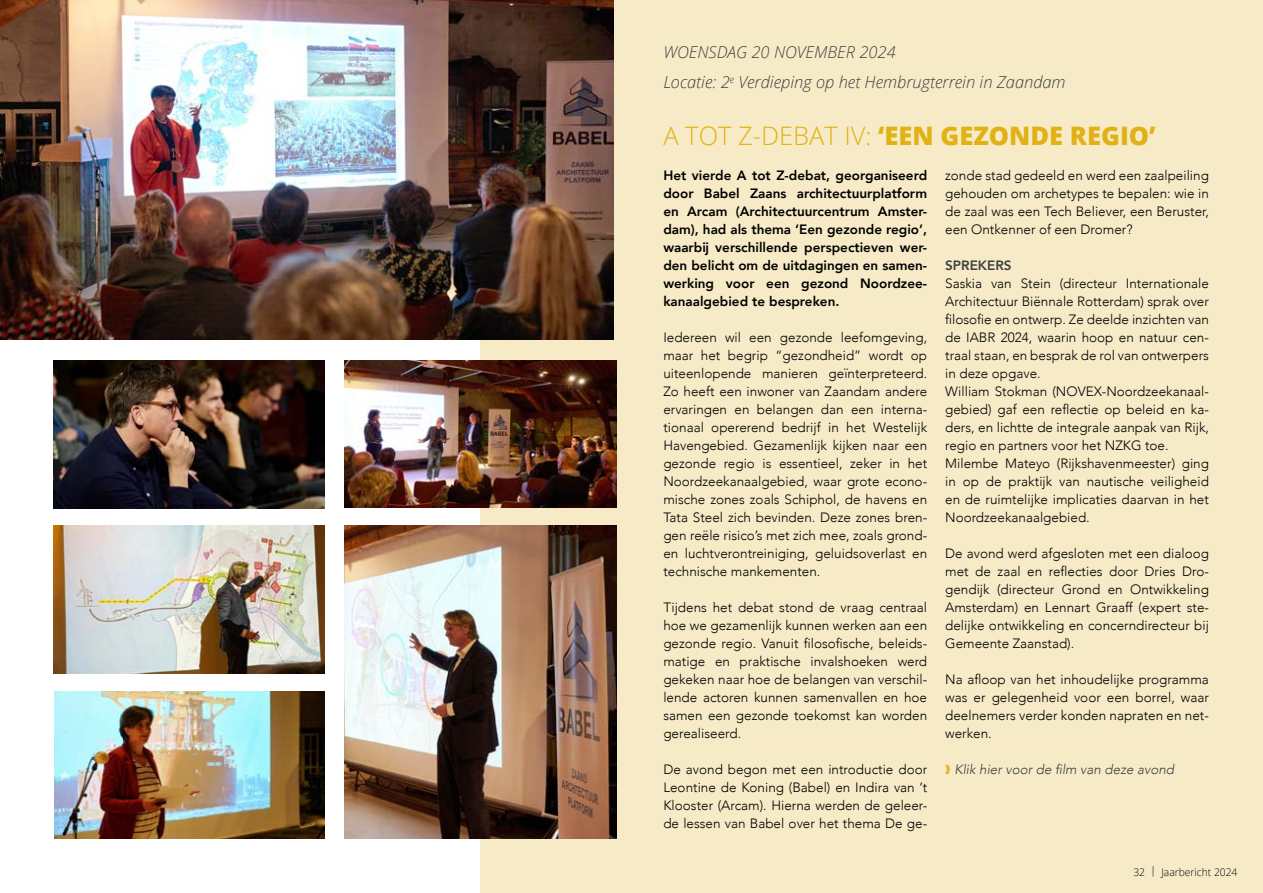
<style>
.page{position:relative;width:1263px;height:893px;background:#fff}
.page>*{position:absolute;margin:0;border:0;box-sizing:border-box;transform-origin:0 0}
.t1{font:800 25.5px "Open Sans";color:#e1b115}
.t2{font:italic 300 16.5px/30px "Open Sans";color:#414042}
.t3{font:300 13.5px/18px "Avenir";color:#000;text-align:justify}
.t4{font:800 13.5px/18px "Avenir";color:#000;text-align:justify}
.t5{font:italic 300 13.5px "Avenir";color:#414042}
.t6{font:800 13.5px "Avenir";color:#414042}
.t7{font:300 10.5px "Open Sans";color:#000}
.s1{font-weight:300}
.s2{color:#e4b731}
</style>
<div class="page">
<div style="left:480px;top:0;width:783px;height:893px;background:#f7ebc7"></div>
<img style="left:0;top:0;width:614px;height:340px">
<img style="left:345px;top:360px;width:271px;height:148px">
<img style="left:345px;top:526px;width:271px;height:313px">
<img style="left:54px;top:526px;width:271px;height:147px">
<img style="left:55px;top:691px;width:270px;height:148px">
<img style="left:54px;top:360px;width:270px;height:149px">
<p class="t2" style="left:663px;top:37px;width:404px">WOENSDAG 20 NOVEMBER 2024<br>Locatie: 2<sup>e</sup> Verdieping op het Hembrugterrein in Zaandam</p>
<h1 class="t1" style="left:663px;top:116px;width:494px"><span class="s1">A TOT Z-DEBAT IV:</span> ‘EEN GEZONDE REGIO’</h1>
<p class="t4" style="left:663px;top:166px;width:265px">Het vierde A tot Z-debat, georganiseerd door Babel Zaans architectuurplatform en Arcam (Architectuurcentrum Amster&shy;dam), had als thema ‘Een gezonde regio’, waarbij verschillende perspectieven wer&shy;den belicht om de uitdagingen en samen&shy;werking voor een gezond Noordzee&shy;kanaalgebied te bespreken.</p>
<p class="t3" style="left:663px;top:328px;width:265px">Iedereen wil een gezonde leefomgeving, maar het begrip “gezondheid” wordt op uiteenlopende manieren geïnterpreteerd.<br>Zo heeft een inwoner van Zaandam andere ervaringen en belangen dan een interna&shy;tionaal opererend bedrijf in het Westelijk Havengebied. Gezamenlijk kijken naar een gezonde regio is essentieel, zeker in het Noordzeekanaalgebied, waar grote econo&shy;mische zones zoals Schiphol, de havens en Tata Steel zich bevinden. Deze zones bren&shy;gen reële risico’s met zich mee, zoals grond&shy;en luchtverontreiniging, geluidsoverlast en technische mankementen.</p>
<p class="t3" style="left:663px;top:598px;width:265px">Tijdens het debat stond de vraag centraal hoe we gezamenlijk kunnen werken aan een gezonde regio. Vanuit filosofische, beleids&shy;matige en praktische invalshoeken werd gekeken naar hoe de belangen van verschil&shy;lende actoren kunnen samenvallen en hoe samen een gezonde toekomst kan worden gerealiseerd.</p>
<p class="t3" style="left:663px;top:760px;width:265px">De avond begon met een introductie door Leontine de Koning (Babel) en Indira van ’t Klooster (Arcam). Hierna werden de geleer&shy;de lessen van Babel over het thema De ge-</p>
<p class="t3" style="left:945px;top:166px;width:265px">zonde stad gedeeld en werd een zaalpeiling gehouden om archetypes te bepalen: wie in de zaal was een Tech Believer, een Beruster, een Ontkenner of een Dromer?</p>
<p class="t6" style="left:945px;top:255px;width:68px">SPREKERS</p>
<p class="t3" style="left:945px;top:274px;width:265px;text-align:left">Saskia van Stein (directeur Internationale Architectuur Biënnale Rotterdam) sprak over filosofie en ontwerp. Ze deelde inzichten van de IABR 2024, waarin hoop en natuur cen&shy;traal staan, en besprak de rol van ontwerpers in deze opgave.<br>William Stokman (NOVEX-Noordzeekanaal&shy;gebied) gaf een reflectie op beleid en ka&shy;ders, en lichtte de integrale aanpak van Rijk, regio en partners voor het NZKG toe.<br>Milembe Mateyo (Rijkshavenmeester) ging in op de praktijk van nautische veiligheid en de ruimtelijke implicaties daarvan in het Noordzeekanaalgebied.</p>
<p class="t3" style="left:945px;top:544px;width:265px">De avond werd afgesloten met een dialoog met de zaal en reflecties door Dries Dro&shy;gendijk (directeur Grond en Ontwikkeling Amsterdam) en Lennart Graaff (expert ste&shy;delijke ontwikkeling en concerndirecteur bij Gemeente Zaanstad).</p>
<p class="t3" style="left:945px;top:670px;width:265px">Na afloop van het inhoudelijke programma was er gelegenheid voor een borrel, waar deelnemers verder konden napraten en net&shy;werken.</p>
<p class="t5" style="left:945px;top:761px;width:230px"><span class="s2">❱</span> Klik hier voor de film van deze avond</p>
<p class="t7" style="left:1133px;top:864px;width:106px">32 | Jaarbericht 2024</p>
</div>
